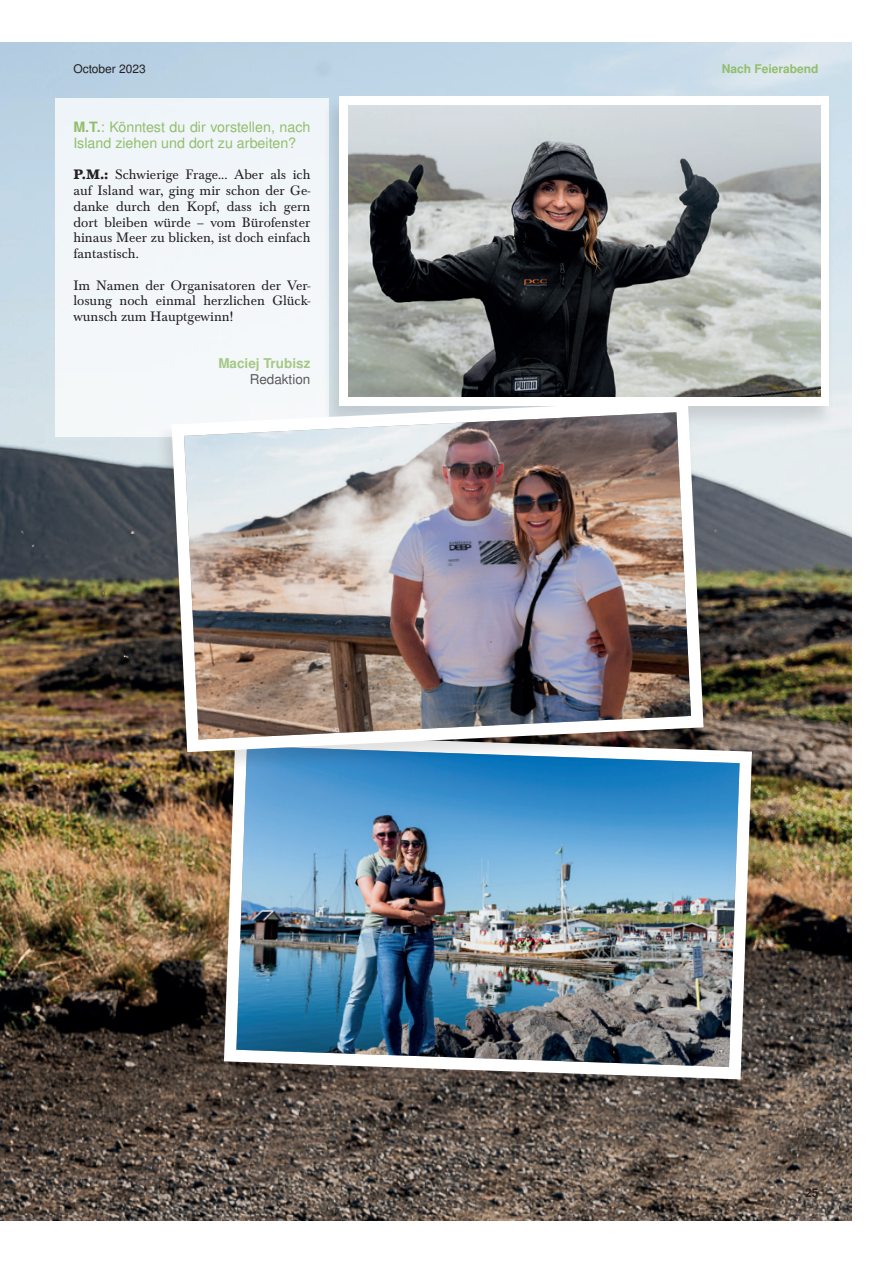
<style>
.page{position:relative;width:893px;height:1263px;background:#fff}
.page>*{position:absolute;margin:0;border:0;box-sizing:border-box;transform-origin:0 0}
.t1{font:14.25px/15.8px "Baskerville TOT";color:#231f20;text-align:justify}
.t2{font:14.25px/15.8px "Nimbus San LOT";color:#92be6c}
.t3{font:700 13.5px "Nimbus San LOT";color:#a5c888}
.t4{font:13.5px "Nimbus San LOT";color:#57585a}
.t5{font:700 12px "Nimbus San LOT";color:#92be6c}
.t6{font:12px "Nimbus San LOT";color:#231f20}
.t7{font:700 12px "Nimbus San LOT";color:#231f20}
.s1{font-weight:700}
</style>
<div class="page">
<img style="left:0;top:43px;width:851px;height:1177px">
<div style="left:55px;top:98px;width:274px;height:338px;background:#f2f6f9"></div>
<div style="left:322px;top:96px;width:513px;height:333px;background:#231f20;opacity:.13"></div>
<div style="left:339px;top:96px;width:490px;height:310px;background:#fff"></div>
<img style="left:349px;top:105px;width:471px;height:291px">
<div style="left:207px;top:734px;width:550px;height:367px;background:#231f20;opacity:.13"></div>
<svg style="left:224px;top:733px;width:528px;height:346px"></svg>
<img style="left:236px;top:746px;width:504px;height:321px">
<div style="left:155px;top:400px;width:553px;height:374px;background:#231f20;opacity:.13"></div>
<svg style="left:171px;top:400px;width:532px;height:352px"></svg>
<img style="left:184px;top:412px;width:507px;height:327px">
<p class="t6" style="left:73px;top:61px;width:74px">October 2023</p>
<p class="t2" style="left:73px;top:120px;width:239px"><span class="s1">M.T.</span>: Könntest du dir vorstellen, nach<br>Island ziehen und dort zu arbeiten?</p>
<p class="t1" style="left:73px;top:167px;width:239px"><span class="s1">P.M.:</span> Schwierige Frage... Aber als ich auf Island war, ging mir schon der Ge&shy;danke durch den Kopf, dass ich gern dort bleiben würde – vom Bürofenster hinaus Meer zu blicken, ist doch einfach fantastisch.</p>
<p class="t1" style="left:73px;top:277px;width:239px">Im Namen der Organisatoren der Ver&shy;losung noch einmal herzlichen Glück&shy;wunsch zum Hauptgewinn!</p>
<p class="t3" style="left:218px;top:356px;width:94px">Maciej Trubisz</p>
<p class="t4" style="left:250px;top:371px;width:62px">Redaktion</p>
<p class="t5" style="left:722px;top:61px;width:98px">Nach Feierabend</p>
<p class="t7" style="left:805px;top:1186px;width:15px">25</p>
</div>
